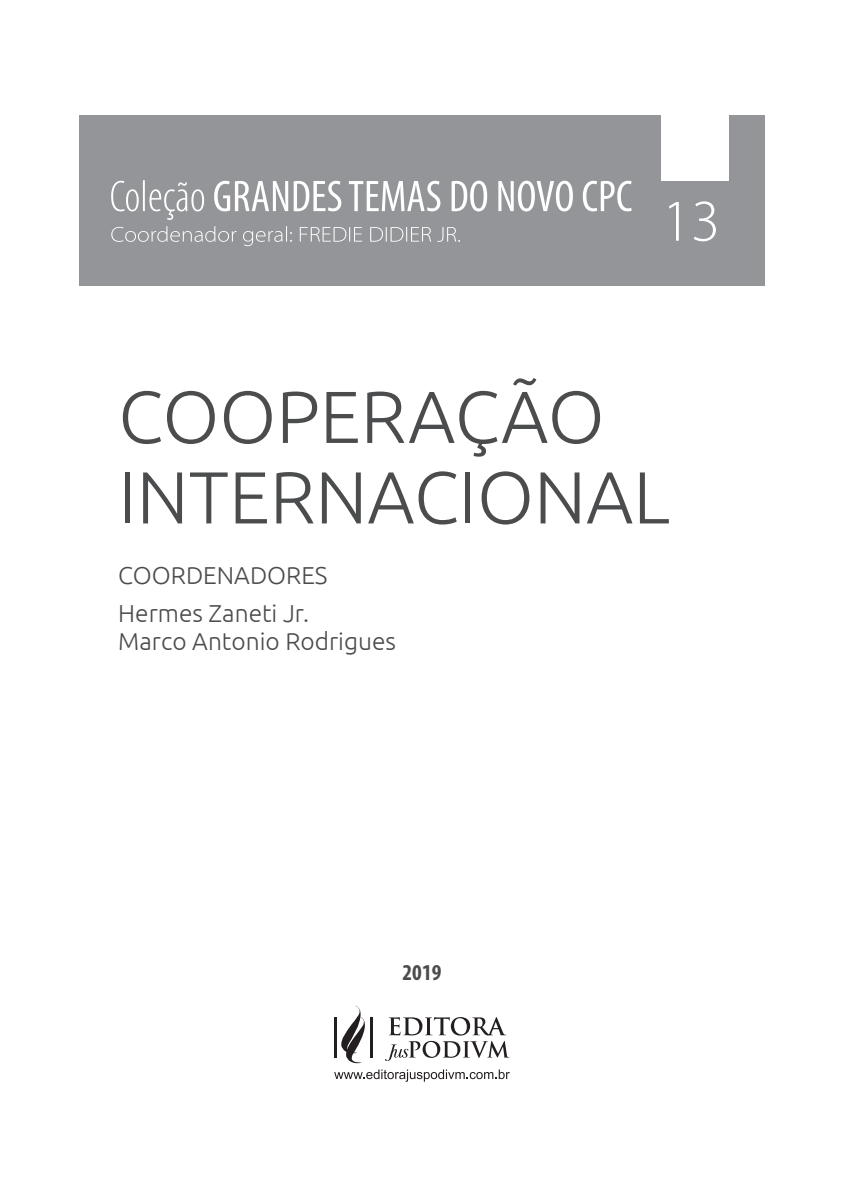
<style>
.page{position:relative;width:844px;height:1191px;background:#fff}
.page>*{position:absolute;margin:0;border:0;box-sizing:border-box;transform-origin:0 0}
.t1{font:300 73.5px/80.5px "Ubuntu";color:#4b4c4d}
.t2{font:300 59.5px "Myriad Pro";color:#fff}
.t3{font:300 24.5px/38px "Ubuntu";color:#4b4c4d}
.t4{font:700 condensed 22.75px "Myriad Pro";color:#4b4c4d}
</style>
<div class="page">
<svg style="left:341px;top:1005px;width:24px;height:58px"></svg>
<hr style="left:335px;top:1017px;width:2px;height:41px;background:#231f20">
<hr style="left:370px;top:1017px;width:2px;height:41px;background:#231f20">
<svg style="left:388px;top:1017px;width:118px;height:18px"></svg>
<svg style="left:385px;top:1041px;width:124px;height:20px"></svg>
<svg style="left:334px;top:1069px;width:175px;height:12px"></svg>
<div style="left:79px;top:115px;width:685px;height:170px;background:#939598"></div>
<svg style="left:111px;top:226px;width:349px;height:20px"></svg>
<svg style="left:111px;top:180px;width:520px;height:40px"></svg>
<div style="left:661px;top:102px;width:68px;height:78px;background:#fff"></div>
<h2 class="t2" style="left:661px;top:188px;width:60px">13</h2>
<h1 class="t1" style="left:118px;top:375px;width:553px">COOPERAÇÃO<br>INTERNACIONAL</h1>
<p class="t3" style="left:118px;top:556px;width:211px">COORDENADORES<br>Hermes Zaneti Jr.</p>
<p class="t3" style="left:118px;top:622px;width:279px">Marco Antonio Rodrigues</p>
<p class="t4" style="left:402px;top:958px;width:40px">2019</p>
</div>
